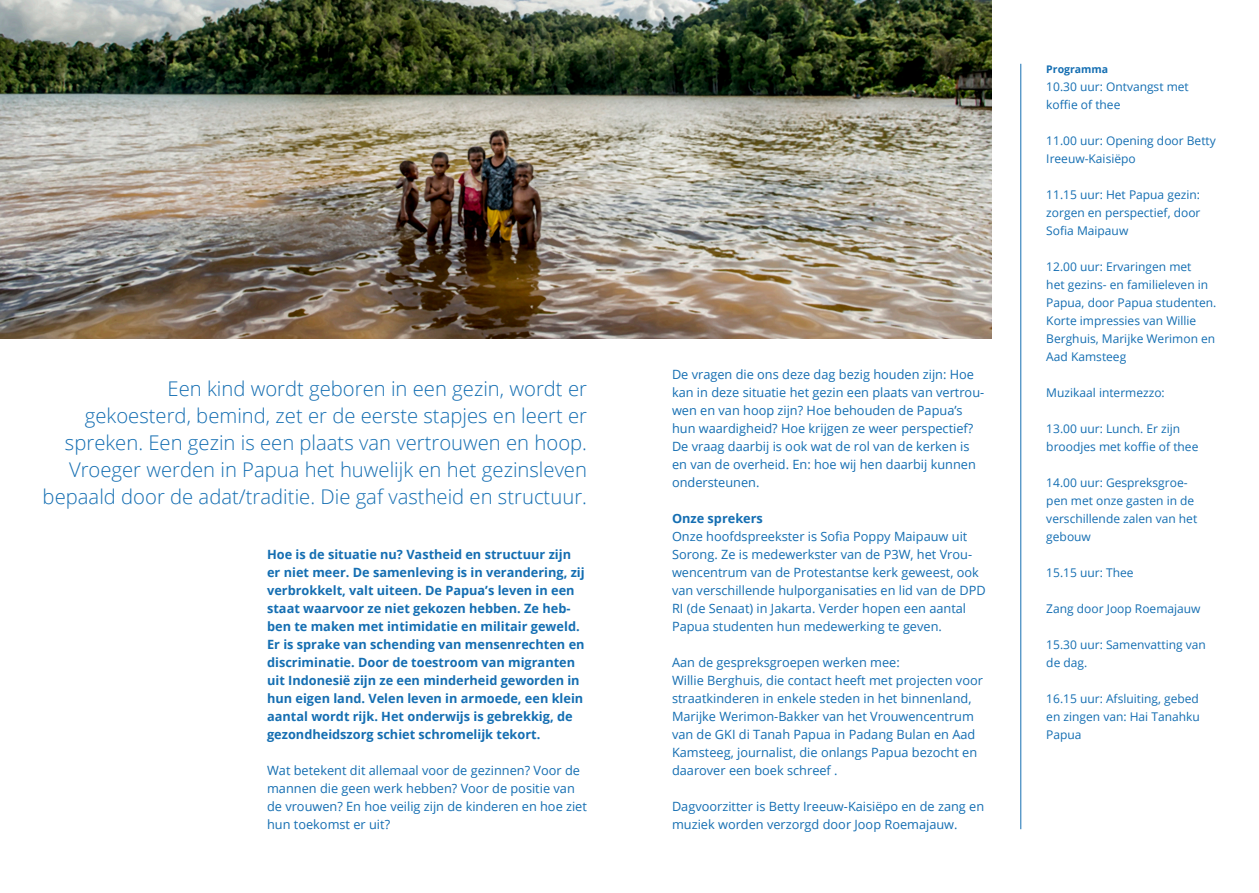
<style>
.page{position:relative;width:1259px;height:893px;background:#fff}
.page>*{position:absolute;margin:0;border:0;box-sizing:border-box;transform-origin:0 0}
.t1{font:300 20.25px/27px "Open Sans";color:#146eb2;text-align:right}
._8_pt_Regular{font:12.75px/18px "Open Sans";color:#146eb2}
._8_pt_Bold{font:700 12.75px/18px "Open Sans";color:#146eb2}
._8_pt_Regular-2{font:700 12.75px "Open Sans";color:#146eb2}
._8_pt_Regular-3{font:12px/18px "Open Sans";color:#146eb2}
._8_pt_Bold-2{font:700 10.5px "Open Sans";color:#146eb2}
</style>
<div class="page">
<hr style="left:1020px;top:64px;width:1px;height:765px;background:#146eb2">
<img style="left:0;top:0;width:992px;height:338px">
<p class="t1" style="left:43px;top:375px;width:546px">Een kind wordt geboren in een gezin, wordt er<br>gekoesterd, bemind, zet er de eerste stapjes en leert er spreken. Een gezin is een plaats van vertrouwen en hoop.<br>Vroeger werden in Papua het huwelijk en het gezinsleven bepaald door de adat/traditie. Die gaf vastheid en structuur.</p>
<p class="_8_pt_Bold" style="left:267px;top:545px;width:319px">Hoe is de situatie nu? Vastheid en structuur zijn er niet meer. De samenleving is in verandering, zij verbrokkelt, valt uiteen. De Papua’s leven in een staat waarvoor ze niet gekozen hebben. Ze heb&shy;ben te maken met intimidatie en militair geweld.<br>Er is sprake van schending van mensenrechten en discriminatie. Door de toestroom van migranten uit Indonesië zijn ze een minderheid geworden in hun eigen land. Velen leven in armoede, een klein aantal wordt rijk. Het onderwijs is gebrekkig, de gezondheidszorg schiet schromelijk tekort.</p>
<p class="_8_pt_Regular" style="left:267px;top:761px;width:321px">Wat betekent dit allemaal voor de gezinnen? Voor de mannen die geen werk hebben? Voor de positie van de vrouwen? En hoe veilig zijn de kinderen en hoe ziet hun toekomst er uit?</p>
<p class="_8_pt_Regular" style="left:672px;top:365px;width:314px">De vragen die ons deze dag bezig houden zijn: Hoe kan in deze situatie het gezin een plaats van vertrou&shy;wen en van hoop zijn? Hoe behouden de Papua’s hun waardigheid? Hoe krijgen ze weer perspectief?<br>De vraag daarbij is ook wat de rol van de kerken is en van de overheid. En: hoe wij hen daarbij kunnen ondersteunen.</p>
<p class="_8_pt_Regular-2" style="left:672px;top:510px;width:92px">Onze sprekers</p>
<p class="_8_pt_Regular" style="left:672px;top:527px;width:315px">Onze hoofdspreekster is Sofia Poppy Maipauw uit Sorong. Ze is medewerkster van de P3W, het Vrou&shy;wencentrum van de Protestantse kerk geweest, ook van verschillende hulporganisaties en lid van de DPD RI (de Senaat) in Jakarta. Verder hopen een aantal Papua studenten hun medewerking te geven.</p>
<p class="_8_pt_Regular" style="left:672px;top:653px;width:312px">Aan de gespreksgroepen werken mee:<br>Willie Berghuis, die contact heeft met projecten voor straatkinderen in enkele steden in het binnenland, Marijke Werimon-Bakker van het Vrouwencentrum van de GKI di Tanah Papua in Padang Bulan en Aad Kamsteeg, journalist, die onlangs Papua bezocht en daarover een boek schreef .</p>
<p class="_8_pt_Regular" style="left:672px;top:797px;width:314px">Dagvoorzitter is Betty Ireeuw-Kaisiëpo en de zang en muziek worden verzorgd door Joop Roemajauw.</p>
<p class="_8_pt_Bold-2" style="left:1046px;top:62px;width:63px">Programma</p>
<p class="_8_pt_Regular-3" style="left:1046px;top:77px;width:144px">10.30 uur: Ontvangst met koffie of thee</p>
<p class="_8_pt_Regular-3" style="left:1046px;top:131px;width:171px">11.00 uur: Opening door Betty<br>Ireeuw-Kaisiëpo</p>
<p class="_8_pt_Regular-3" style="left:1046px;top:185px;width:156px;text-align:justify">11.15 uur: Het Papua gezin: zorgen en perspectief, door Sofia Maipauw</p>
<p class="_8_pt_Regular-3" style="left:1046px;top:257px;width:171px">12.00 uur: Ervaringen met<br>het gezins- en familieleven in<br>Papua, door Papua studenten.</p>
<p class="_8_pt_Regular-3" style="left:1046px;top:311px;width:170px">Korte impressies van Willie<br>Berghuis, Marijke Werimon en<br>Aad Kamsteeg</p>
<p class="_8_pt_Regular-3" style="left:1046px;top:383px;width:120px">Muzikaal intermezzo:</p>
<p class="_8_pt_Regular-3" style="left:1046px;top:419px;width:154px">13.00 uur: Lunch. Er zijn broodjes met koffie of thee</p>
<p class="_8_pt_Regular-3" style="left:1046px;top:473px;width:152px">14.00 uur: Gespreksgroe&shy;pen met onze gasten in de verschillende zalen van het gebouw</p>
<p class="_8_pt_Regular-3" style="left:1046px;top:563px;width:89px">15.15 uur: Thee</p>
<p class="_8_pt_Regular-3" style="left:1046px;top:599px;width:156px">Zang door Joop Roemajauw</p>
<p class="_8_pt_Regular-3" style="left:1046px;top:635px;width:161px">15.30 uur: Samenvatting van de dag.</p>
<p class="_8_pt_Regular-3" style="left:1046px;top:689px;width:155px;text-align:justify">16.15 uur: Afsluiting, gebed en zingen van: Hai Tanahku Papua</p>
</div>
